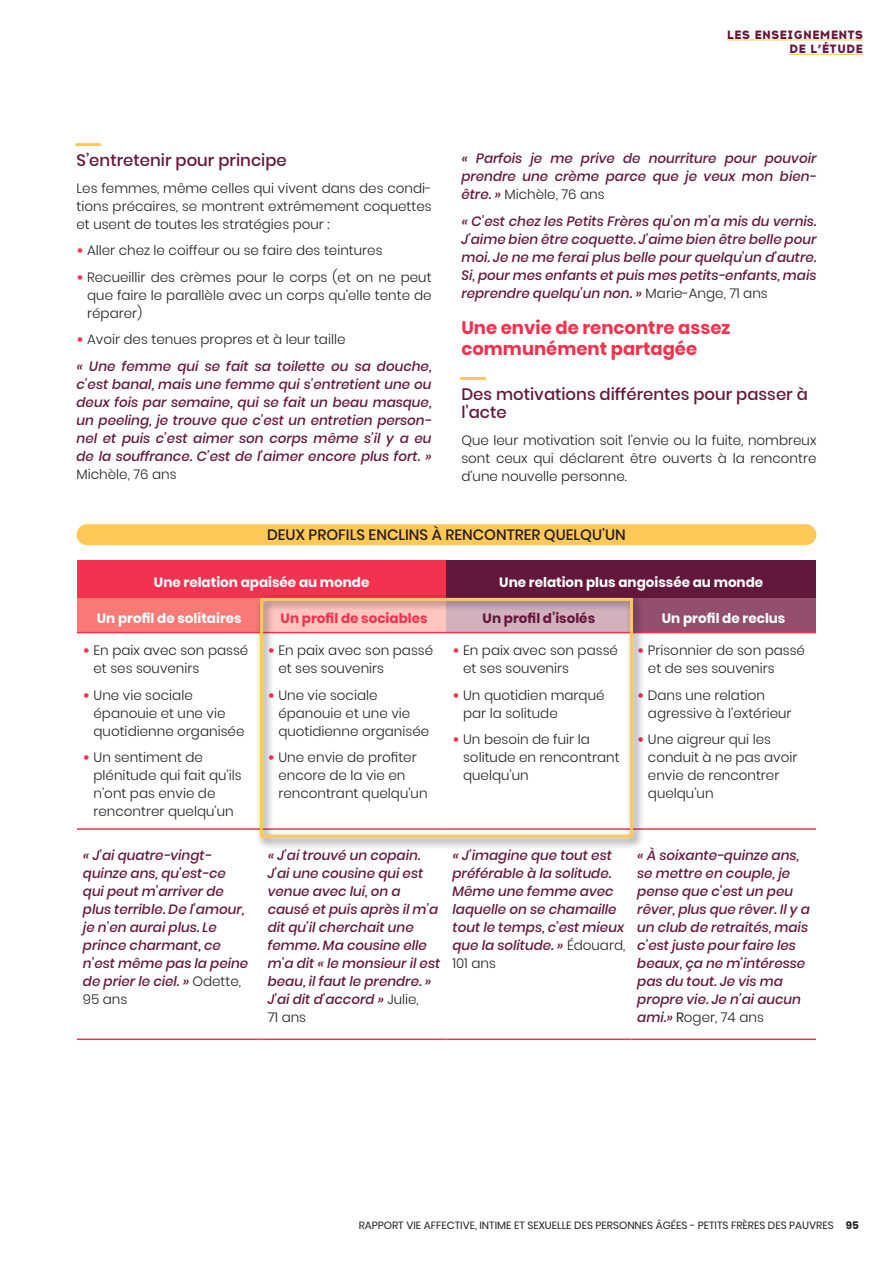
<style>
.page{position:relative;width:893px;height:1263px;background:#fff}
.page>*{position:absolute;margin:0;border:0;box-sizing:border-box;transform-origin:0 0}
.t1{font:700 18px/21px "Poppins";color:#f1334f}
.t2{font:500 16.5px/18px "Poppins";color:#64173c}
.t3{font:500 15px "Poppins";color:#241f1f}
.t4{font:italic 500 13.5px/18px "Poppins";color:#64173c}
.t5{font:300 13.5px/18px "Poppins";color:#241f1f}
.t6{font:700 13.5px "Poppins";color:#fff}
.t7{font:700 13.5px "Poppins";color:#f1334f}
.t8{font:700 13.5px "Poppins";color:#64173c}
.t9{font:800 12px/14.4px "Acrom";letter-spacing:.01em;color:#64173c;text-align:right}
.t10{font:10.5px "Poppins";color:#241f1f}
.s1{font-weight:900;color:#f1334f}
.s2{font-weight:900;font-style:normal;color:#f1334f}
.s3{font-weight:300;font-style:normal;color:#241f1f}
.s4{font-weight:400;font-style:normal;color:#241f1f}
.s5{font-weight:700}
</style>
<div class="page">
<hr style="left:461px;top:377px;width:24px;height:3px;background:#ffc858">
<hr style="left:77px;top:143px;width:23px;height:3px;background:#ffc858">
<div style="left:77px;top:524px;width:739px;height:21px;background:#ffc858;border-radius:10px"></div>
<div style="left:77px;top:560px;width:369px;height:39px;background:#f1334f"></div>
<div style="left:446px;top:560px;width:370px;height:39px;background:#64173c"></div>
<div style="left:77px;top:599px;width:185px;height:34px;background:#f77a77"></div>
<div style="left:631px;top:599px;width:185px;height:34px;background:#944f6f"></div>
<hr style="left:77px;top:632px;width:185px;height:1px;background:#f1334f">
<hr style="left:631px;top:632px;width:185px;height:1px;background:#f1334f">
<hr style="left:77px;top:828px;width:185px;height:2px;background:#f1334f">
<hr style="left:631px;top:828px;width:185px;height:2px;background:#f1334f">
<hr style="left:77px;top:1038px;width:185px;height:2px;background:#f1334f">
<hr style="left:262px;top:1038px;width:184px;height:2px;background:#f1334f">
<hr style="left:446px;top:1038px;width:185px;height:2px;background:#f1334f">
<hr style="left:631px;top:1038px;width:185px;height:2px;background:#f1334f">
<div style="left:255px;top:593px;width:389px;height:256px;background:#241f1f;opacity:.75"></div>
<div style="left:260px;top:598px;width:373px;height:240px;border:3px solid #ffc858"></div>
<hr style="left:727px;top:40px;width:136px;height:1px;background:#ffc858">
<hr style="left:789px;top:54px;width:74px;height:1px;background:#ffc858">
<p class="t9" style="left:727px;top:27px;width:138px">LES ENSEIGNEMENTS<br>DE L’ÉTUDE</p>
<p class="t2" style="left:77px;top:151px;width:212px">S’entretenir pour principe</p>
<p class="t5" style="left:77px;top:179px;width:357px;text-align:justify">Les femmes, même celles qui vivent dans des condi&shy;tions précaires, se montrent extrêmement coquettes et usent de toutes les stratégies pour :</p>
<p class="t5" style="left:77px;top:241px;width:307px"><span class="s1">•</span> Aller chez le coiffeur ou se faire des teintures</p>
<p class="t5" style="left:87px;top:268px;width:346px;text-align:justify;text-indent:-11px"><span class="s1">•</span> Recueillir des crèmes pour le corps (et on ne peut que faire le parallèle avec un corps qu’elle tente de réparer)</p>
<p class="t4" style="left:77px;top:326px;width:357px;line-height:26.5px"><span class="s2">•</span> <span class="s3">Avoir des tenues propres et à leur taille<br></span>« Une femme qui se fait sa toilette ou sa douche,</p>
<p class="t4" style="left:77px;top:375px;width:357px;text-align:justify">c’est banal, mais une femme qui s’entretient une ou deux fois par semaine, qui se fait un beau masque, un peeling, je trouve que c’est un entretien person&shy;nel et puis c’est aimer son corps même s’il y a eu de la souffrance. C’est de l’aimer encore plus fort. »</p>
<p class="t5" style="left:77px;top:465px;width:102px">Michèle, 76 ans</p>
<p class="t4" style="left:461px;top:149px;width:357px;text-align:justify">« Parfois je me prive de nourriture pour pouvoir prendre une crème parce que je veux mon bien&shy;être. » <span class="s3">Michèle, 76 ans</span></p>
<p class="t4" style="left:461px;top:212px;width:357px;text-align:justify">« C’est chez les Petits Frères qu’on m’a mis du vernis.<br>J’aime bien être coquette. J’aime bien être belle pour moi. Je ne me ferai plus belle pour quelqu’un d’autre.<br>Si, pour mes enfants et puis mes petits-enfants, mais reprendre quelqu’un non. » <span class="s3">Marie-Ange, 71 ans</span></p>
<h1 class="t1" style="left:461px;top:317px;width:271px">Une envie de rencontre assez communément partagée</h1>
<p class="t2" style="left:461px;top:385px;width:348px">Des motivations différentes pour passer à l’acte</p>
<p class="t5" style="left:461px;top:431px;width:357px;text-align:justify">Que leur motivation soit l’envie ou la fuite, nombreux sont ceux qui déclarent être ouverts à la rencontre d’une nouvelle personne.</p>
<p class="t3" style="left:267px;top:526px;width:360px">DEUX PROFILS ENCLINS À RENCONTRER QUELQU’UN</p>
<p class="t6" style="left:154px;top:574px;width:217px">Une relation apaisée au monde</p>
<p class="t6" style="left:499px;top:574px;width:265px">Une relation plus angoissée au monde</p>
<p class="t6" style="left:97px;top:610px;width:146px">Un profil de solitaires</p>
<p class="t7" style="left:281px;top:610px;width:148px">Un profil de sociables</p>
<p class="t8" style="left:483px;top:610px;width:114px">Un profil d’isolés</p>
<p class="t6" style="left:662px;top:610px;width:125px">Un profil de reclus</p>
<p class="t5" style="left:94px;top:642px;width:156px;text-indent:-11px"><span class="s1">•</span> En paix avec son passé et ses souvenirs</p>
<p class="t5" style="left:94px;top:686px;width:152px;text-indent:-11px"><span class="s1">•</span> Une vie sociale épanouie et une vie quotidienne organisée</p>
<p class="t5" style="left:94px;top:749px;width:150px;text-indent:-11px"><span class="s1">•</span> Un sentiment de plénitude qui fait qu’ils n’ont pas envie de rencontrer quelqu’un</p>
<p class="t5" style="left:278px;top:642px;width:156px;text-indent:-11px"><span class="s1">•</span> En paix avec son passé et ses souvenirs</p>
<p class="t5" style="left:278px;top:686px;width:152px;text-indent:-11px"><span class="s1">•</span> Une vie sociale épanouie et une vie quotidienne organisée</p>
<p class="t5" style="left:278px;top:749px;width:151px;text-indent:-11px"><span class="s1">•</span> Une envie de profiter encore de la vie en rencontrant quelqu’un</p>
<p class="t5" style="left:463px;top:642px;width:156px;text-indent:-11px"><span class="s1">•</span> En paix avec son passé et ses souvenirs</p>
<p class="t5" style="left:463px;top:686px;width:143px;text-indent:-11px"><span class="s1">•</span> Un quotidien marqué par la solitude</p>
<p class="t5" style="left:463px;top:731px;width:158px;text-indent:-11px"><span class="s1">•</span> Un besoin de fuir la solitude en rencontrant quelqu’un</p>
<p class="t5" style="left:648px;top:642px;width:159px;text-indent:-11px"><span class="s1">•</span> Prisonnier de son passé et de ses souvenirs</p>
<p class="t5" style="left:648px;top:686px;width:145px;text-indent:-11px"><span class="s1">•</span> Dans une relation agressive à l’extérieur</p>
<p class="t5" style="left:648px;top:731px;width:151px;text-indent:-11px"><span class="s1">•</span> Une aigreur qui les conduit à ne pas avoir envie de rencontrer quelqu’un</p>
<p class="t4" style="left:83px;top:846px;width:167px">« J’ai quatre-vingt&shy;quinze ans, qu’est-ce qui peut m’arriver de plus terrible. De l’amour, je n’en aurai plus. Le prince charmant, ce n’est même pas la peine de prier le ciel. » <span class="s3">Odette,<br>95 ans</span></p>
<p class="t4" style="left:268px;top:846px;width:174px">« J’ai trouvé un copain.<br>J’ai une cousine qui est venue avec lui, on a causé et puis après il m’a dit qu’il cherchait une femme. Ma cousine elle m’a dit « le monsieur il est beau, il faut le prendre. »<br>J’ai dit d’accord » <span class="s3">Julie,<br>71 ans</span></p>
<p class="t4" style="left:452px;top:846px;width:174px">« J’imagine que tout est préférable à la solitude.<br>Même une femme avec laquelle on se chamaille tout le temps, c’est mieux que la solitude. » <span class="s3">Édouard,<br>101 ans</span></p>
<p class="t4" style="left:637px;top:846px;width:174px">« À soixante-quinze ans, se mettre en couple, je pense que c’est un peu rêver, plus que rêver. Il y a un club de retraités, mais c’est juste pour faire les beaux, ça ne m’intéresse pas du tout. Je vis ma propre vie. Je n’ai aucun ami.» <span class="s4">R</span><span class="s3">oger, 74 ans</span></p>
<p class="t10" style="left:359px;top:1219px;width:502px">RAPPORT VIE AFFECTIVE, INTIME ET SEXUELLE DES PERSONNES ÂGÉES - PETITS FRÈRES DES PAUVRES <span class="s5">95</span></p>
</div>
